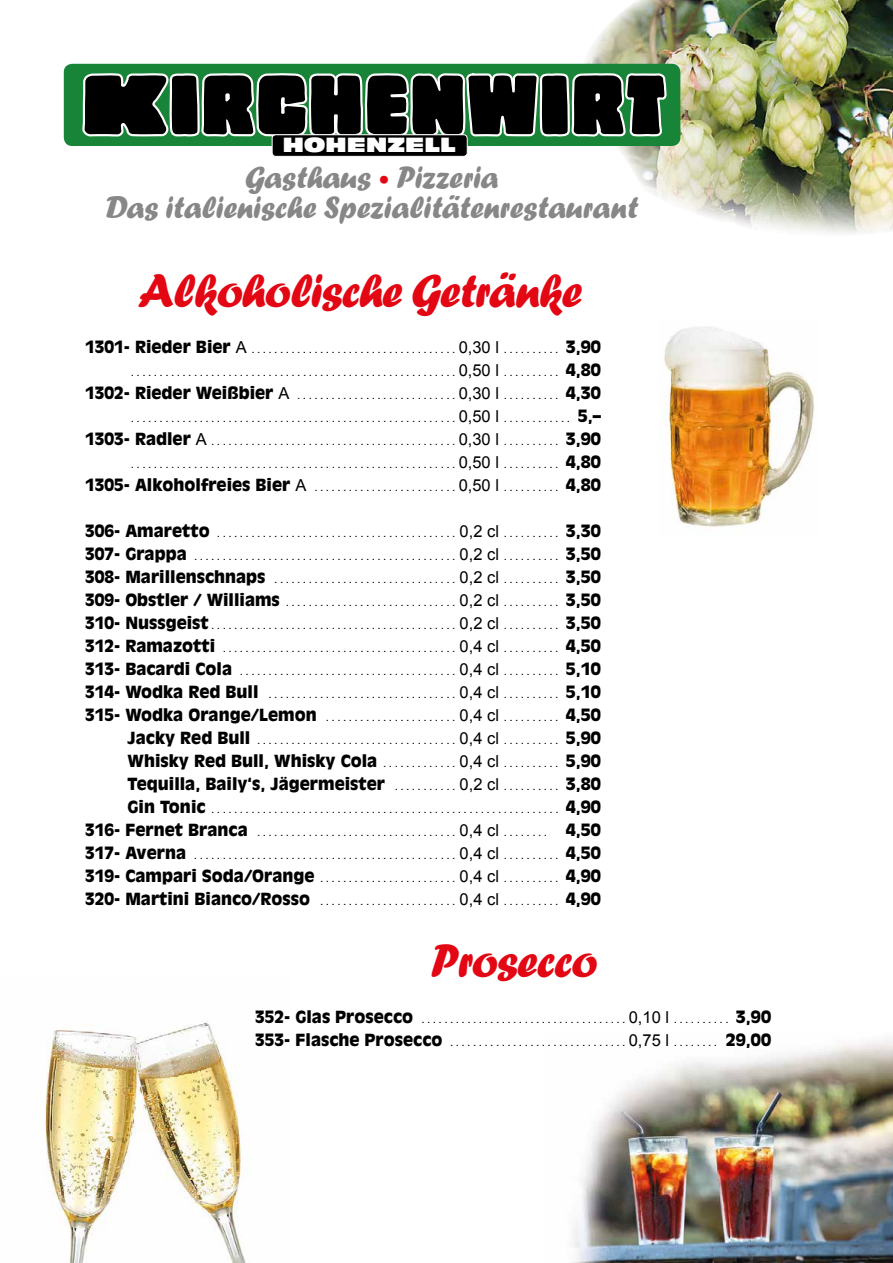
<style>
.page{position:relative;width:893px;height:1263px;background:#fff}
.page>*{position:absolute;margin:0;border:0;box-sizing:border-box;transform-origin:0 0}
.t1{font:77.85px "Copal Std Solid";letter-spacing:.04em;color:#000;scale:1.2 1}
.t2{font:48.75px "Forte MT Std";letter-spacing:-.03em;color:#e30613}
.t3{font:32.25px/30px "Forte MT Std";letter-spacing:-.01em;color:#878787;text-align:center}
.t4{font:20.1px "Antique Olive Std Nord";letter-spacing:-.02em;color:#fff}
.t5{font:900 16.5px/23px "Antique Olive Std";color:#000}
.t6{font:12px/23px "Arial";color:#000;text-align:right}
.s1{color:#e30613}
.s2{font-family:"Antique Olive Std";font-weight:900;font-size:16.5px}
.s3{font-size:16.5px}
.s4{font-family:"Arial";font-weight:400;font-size:12px}
.s5{font-family:"Arial";font-weight:400}
</style>
<div class="page">
<img style="left:583px;top:0;width:310px;height:234px">
<div style="left:64px;top:64px;width:616px;height:82px;background:#178437;border-radius:9px"></div>
<svg style="left:82px;top:73px;width:585px;height:66px"></svg>
<div style="left:272px;top:135px;width:195px;height:21px;background:#000;border-radius:4px"></div>
<div style="left:272px;top:134px;width:196px;height:23px;border:1px solid #fff;border-radius:4px"></div>
<img style="left:662px;top:327px;width:152px;height:200px">
<img style="left:45px;top:1022px;width:204px;height:241px">
<img style="left:572px;top:1040px;width:321px;height:223px">
<h1 class="t1" style="left:82px;top:64px;width:487px">KIRCHENWIRT</h1>
<h3 class="t4" style="left:282px;top:133px;width:175px">HOHENZELL</h3>
<h3 class="t3" style="left:106px;top:162px;width:534px">Gasthaus <span class="s1">•</span> Pizzeria<br>Das italienische Spezialitätenrestaurant</h3>
<h2 class="t2" style="left:139px;top:262px;width:445px">Alkoholische Getränke</h2>
<p class="t6" style="left:85px;top:338px;width:517px"><span class="s2">1301- Rieder Bier</span> <span class="s3">A</span> ....................................<span class="s3">0,30 l</span> .......... <span class="s2">3,90 </span>.........................................................<span class="s3">0,50 l</span> .......... <span class="s2">4,80<br>1302- Rieder Weißbier</span> <span class="s3">A</span> ............................<span class="s3">0,30 l</span> .......... <span class="s2">4,30 </span>.........................................................<span class="s3">0,50 l</span> ............ <span class="s2">5,– 1303- Radler</span> <span class="s3">A</span> ...........................................<span class="s3">0,30 l</span> .......... <span class="s2">3,90 </span>.........................................................<span class="s3">0,50 l</span> .......... <span class="s2">4,80<br>1305- Alkoholfreies Bier</span> <span class="s3">A</span> .........................<span class="s3">0,50 l</span> .......... <span class="s2">4,80</span></p>
<p class="t6" style="left:85px;top:522px;width:517px"><span class="s2">306- Amaretto</span> .......................................... <span class="s3">0,2 cl</span> .......... <span class="s2">3,30<br>307- Grappa</span> .............................................. <span class="s3">0,2 cl</span> .......... <span class="s2">3,50<br>308- Marillenschnaps</span> ................................ <span class="s3">0,2 cl</span> .......... <span class="s2">3,50<br>309- Obstler / Williams</span> .............................. <span class="s3">0,2 cl</span> .......... <span class="s2">3,50<br>310- Nussgeist</span>........................................... <span class="s3">0,2 cl</span> .......... <span class="s2">3,50<br>312- Ramazotti</span> ......................................... <span class="s3">0,4 cl</span> .......... <span class="s2">4,50<br>313- Bacardi Cola</span> ...................................... <span class="s3">0,4 cl</span> .......... <span class="s2">5,10<br>314- Wodka Red Bull</span> ................................. <span class="s3">0,4 cl</span> .......... <span class="s2">5,10<br>315- Wodka Orange/Lemon</span> ....................... <span class="s3">0,4 cl</span> .......... <span class="s2">4,50<br>Jacky Red Bull</span> ................................... <span class="s3">0,4 cl</span> .......... <span class="s2">5,90</span></p>
<h3 class="t5" style="left:128px;top:750px;width:475px">Whisky Red Bull, Whisky Cola <span class="s4">. . . . . . . . . . . . .</span> <span class="s5">0,4 cl</span> <span class="s4">. . . . . . . . . .</span> 5,90<br>Tequilla, Baily‘s, Jägermeister <span class="s4">. . . . . . . . . . .</span> <span class="s5">0,2 cl</span> <span class="s4">. . . . . . . . . .</span> 3,80</h3>
<p class="t6" style="left:85px;top:798px;width:517px;text-align:justify;text-indent:43px"><span class="s2">Gin Tonic</span> ............................................................. <span class="s2">4,90<br>316- Fernet Branca</span> ................................... <span class="s3">0,4 cl</span> ........ <span class="s2">4,50<br>317- Averna</span> .............................................. <span class="s3">0,4 cl</span> .......... <span class="s2">4,50<br>319- Campari Soda/Orange</span> ........................ <span class="s3">0,4 cl</span> .......... <span class="s2">4,90<br>320- Martini Bianco/Rosso</span> ........................ <span class="s3">0,4 cl</span> .......... <span class="s2">4,90</span></p>
<h2 class="t2" style="left:431px;top:931px;width:169px">Prosecco</h2>
<p class="t6" style="left:255px;top:1007px;width:518px;text-align:left"><span class="s2">352- Glas Prosecco</span> ....................................<span class="s3">0,10 l</span> .......... <span class="s2">3,90<br>353- Flasche Prosecco</span> ...............................<span class="s3">0,75 l</span> ........ <span class="s2">29,00</span></p>
</div>
